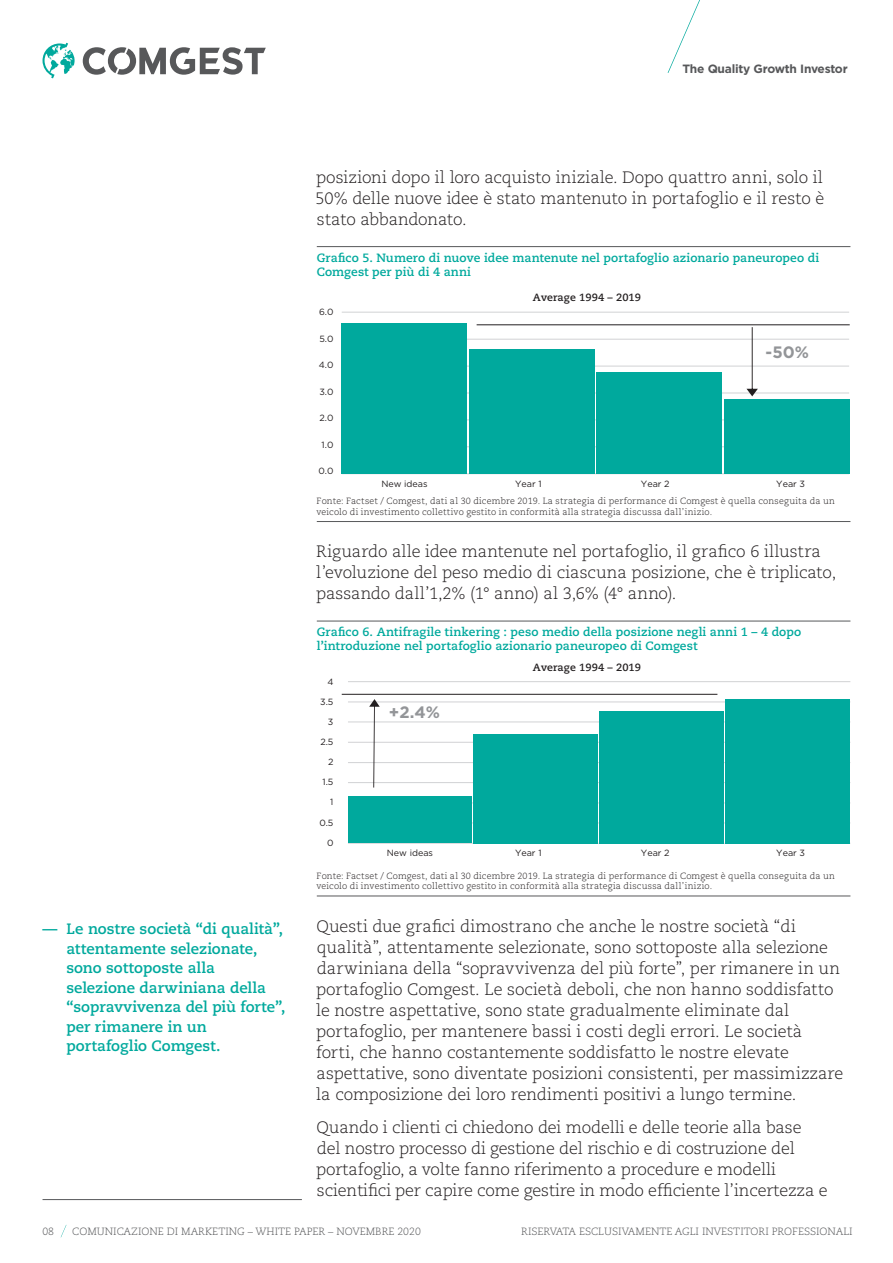
<style>
.page{position:relative;width:893px;height:1263px;background:#fff}
.page>*{position:absolute;margin:0;border:0;box-sizing:border-box;transform-origin:0 0}
.fließtext{font:300 16.5px/21px "Caecilia LT Pro 45";letter-spacing:-.01em;color:#231f20}
.t1{font:700 16.5px "Gotham";color:#939598}
.zitat_in_marginalspa{font:700 15px/19.5px "Caecilia LT Pro 75";color:#00a99d}
.Abbildung_Grafik_Übe{font:700 12px/14.2px "Caecilia LT Pro 75";letter-spacing:.01em;color:#00a99d}
.t2{font:700 12px "Gotham";letter-spacing:-.02em;color:#57585a}
.t3{font:300 10.5px "Caecilia LT Pro 45";color:#57585a}
.t4{font:700 10.5px "Caecilia LT Pro 75";letter-spacing:.01em;color:#231f20}
.Quelle{font:300 9px/10.5px "Caecilia LT Pro 45";letter-spacing:.02em;color:#231f20}
.t5{font:9px "Gotham";color:#231f20}
</style>
<div class="page">
<svg style="left:668px;top:0;width:32px;height:73px"></svg>
<svg style="left:61px;top:1225px;width:5px;height:12px"></svg>
<hr style="left:43px;top:1199px;width:259px;height:1px;background:#57585a">
<svg style="left:83px;top:47px;width:183px;height:28px"></svg>
<svg style="left:43px;top:43px;width:32px;height:35px"></svg>
<hr style="left:317px;top:246px;width:533px;height:1px;background:#57585a">
<hr style="left:317px;top:521px;width:533px;height:1px;background:#57585a">
<hr style="left:317px;top:621px;width:533px;height:1px;background:#57585a">
<hr style="left:317px;top:896px;width:533px;height:1px;background:#57585a">
<hr style="left:342px;top:446px;width:507px;height:1px;background:#d1d2d4">
<hr style="left:342px;top:420px;width:507px;height:1px;background:#d1d2d4">
<hr style="left:342px;top:393px;width:507px;height:1px;background:#d1d2d4">
<hr style="left:342px;top:366px;width:507px;height:1px;background:#d1d2d4">
<hr style="left:342px;top:339px;width:507px;height:1px;background:#d1d2d4">
<hr style="left:342px;top:312px;width:507px;height:1px;background:#d1d2d4">
<hr style="left:342px;top:473px;width:507px;height:1px;background:#d1d2d4">
<hr style="left:477px;top:324px;width:373px;height:1px;background:#231f20">
<svg style="left:746px;top:327px;width:12px;height:69px"></svg>
<div style="left:724px;top:399px;width:125px;height:75px;background:#00a99d"></div>
<div style="left:596px;top:372px;width:126px;height:102px;background:#00a99d"></div>
<div style="left:469px;top:350px;width:126px;height:124px;background:#00a99d"></div>
<div style="left:342px;top:323px;width:125px;height:151px;background:#00a99d"></div>
<hr style="left:348px;top:823px;width:502px;height:1px;background:#d1d2d4">
<hr style="left:348px;top:803px;width:502px;height:1px;background:#d1d2d4">
<hr style="left:348px;top:782px;width:502px;height:1px;background:#d1d2d4">
<hr style="left:348px;top:762px;width:502px;height:1px;background:#d1d2d4">
<hr style="left:348px;top:742px;width:502px;height:1px;background:#d1d2d4">
<hr style="left:348px;top:722px;width:502px;height:1px;background:#d1d2d4">
<hr style="left:348px;top:702px;width:502px;height:1px;background:#d1d2d4">
<hr style="left:348px;top:681px;width:502px;height:1px;background:#d1d2d4">
<hr style="left:348px;top:843px;width:502px;height:1px;background:#d1d2d4">
<hr style="left:342px;top:694px;width:375px;height:1px;background:#231f20">
<svg style="left:369px;top:699px;width:11px;height:88px"></svg>
<div style="left:725px;top:699px;width:125px;height:144px;background:#00a99d"></div>
<div style="left:600px;top:711px;width:124px;height:132px;background:#00a99d"></div>
<div style="left:474px;top:734px;width:124px;height:109px;background:#00a99d"></div>
<div style="left:348px;top:796px;width:124px;height:47px;background:#00a99d"></div>
<p class="t2" style="left:682px;top:61px;width:167px">The Quality Growth Investor</p>
<p class="fließtext" style="left:316px;top:166px;width:510px;text-align:justify">posizioni dopo il loro acquisto iniziale. Dopo quattro anni, solo il 50% delle nuove idee è stato mantenuto in portafoglio e il resto è stato abbandonato.</p>
<p class="Abbildung_Grafik_Übe" style="left:317px;top:250px;width:504px">Grafico 5. Numero di nuove idee mantenute nel portafoglio azionario paneuropeo di<br>Comgest per più di 4 anni</p>
<p class="t5" style="left:319px;top:306px;width:16px">6.0</p>
<p class="t5" style="left:319px;top:333px;width:16px">5.0</p>
<p class="t5" style="left:319px;top:359px;width:16px">4.0</p>
<p class="t5" style="left:319px;top:386px;width:16px">3.0</p>
<p class="t5" style="left:319px;top:412px;width:16px">2.0</p>
<p class="t5" style="left:322px;top:439px;width:13px">1.0</p>
<p class="t5" style="left:318px;top:465px;width:17px">0.0</p>
<p class="t4" style="left:533px;top:291px;width:110px">Average 1994 – 2019</p>
<p class="t1" style="left:766px;top:341px;width:45px">-50%</p>
<p class="t5" style="left:381px;top:478px;width:48px">New ideas</p>
<p class="t5" style="left:515px;top:478px;width:28px">Year 1</p>
<p class="t5" style="left:641px;top:478px;width:30px">Year 2</p>
<p class="t5" style="left:776px;top:478px;width:30px">Year 3</p>
<p class="Quelle" style="left:316px;top:496px;width:520px">Fonte: Factset / Comgest, dati al 30 dicembre 2019. La strategia di performance di Comgest è quella conseguita da un veicolo di investimento collettivo gestito in conformità alla strategia discussa dall’inizio.</p>
<p class="fließtext" style="left:316px;top:541px;width:522px">Riguardo alle idee mantenute nel portafoglio, il grafico 6 illustra l’evoluzione del peso medio di ciascuna posizione, che è triplicato, passando dall’1,2% (1° anno) al 3,6% (4° anno).</p>
<p class="Abbildung_Grafik_Übe" style="left:317px;top:624px;width:486px">Grafico 6. Antifragile tinkering : peso medio della posizione negli anni 1 – 4 dopo l’introduzione nel portafoglio azionario paneuropeo di Comgest</p>
<p class="zitat_in_marginalspa" style="left:66px;top:919px;width:221px;text-indent:-24px">— Le nostre società “di qualità”, attentamente selezionate, sono sottoposte alla selezione darwiniana della “sopravvivenza del più forte”, per rimanere in un portafoglio Comgest.</p>
<p class="t5" style="left:327px;top:676px;width:8px">4</p>
<p class="t5" style="left:320px;top:696px;width:15px">3.5</p>
<p class="t5" style="left:328px;top:716px;width:7px">3</p>
<p class="t5" style="left:320px;top:736px;width:15px">2.5</p>
<p class="t5" style="left:328px;top:756px;width:7px">2</p>
<p class="t5" style="left:323px;top:776px;width:12px">1.5</p>
<p class="t5" style="left:330px;top:796px;width:5px">1</p>
<p class="t5" style="left:319px;top:816px;width:16px">0.5</p>
<p class="t5" style="left:327px;top:837px;width:8px">0</p>
<p class="t1" style="left:389px;top:701px;width:53px">+2.4%</p>
<p class="t4" style="left:533px;top:660px;width:110px">Average 1994 – 2019</p>
<p class="t5" style="left:387px;top:847px;width:48px">New ideas</p>
<p class="t5" style="left:515px;top:847px;width:28px">Year 1</p>
<p class="t5" style="left:641px;top:847px;width:30px">Year 2</p>
<p class="t5" style="left:776px;top:847px;width:30px">Year 3</p>
<p class="Quelle" style="left:316px;top:870px;width:520px">Fonte: Factset / Comgest, dati al 30 dicembre 2019. La strategia di performance di Comgest è quella conseguita da un veicolo di investimento collettivo gestito in conformità alla strategia discussa dall’inizio.</p>
<p class="fließtext" style="left:316px;top:915px;width:529px">Questi due grafici dimostrano che anche le nostre società “di qualità”, attentamente selezionate, sono sottoposte alla selezione darwiniana della “sopravvivenza del più forte”, per rimanere in un portafoglio Comgest. Le società deboli, che non hanno soddisfatto le nostre aspettative, sono state gradualmente eliminate dal portafoglio, per mantenere bassi i costi degli errori. Le società forti, che hanno costantemente soddisfatto le nostre elevate aspettative, sono diventate posizioni consistenti, per massimizzare la composizione dei loro rendimenti positivi a lungo termine.</p>
<p class="fließtext" style="left:316px;top:1116px;width:513px">Quando i clienti ci chiedono dei modelli e delle teorie alla base del nostro processo di gestione del rischio e di costruzione del portafoglio, a volte fanno riferimento a procedure e modelli scientifici per capire come gestire in modo efficiente l’incertezza e</p>
<p class="t3" style="left:43px;top:1224px;width:13px">08</p>
<p class="t3" style="left:72px;top:1224px;width:350px">COMUNICAZIONE DI MARKETING – WHITE PAPER – NOVEMBRE 2020</p>
<p class="t3" style="left:521px;top:1224px;width:333px">RISERVATA ESCLUSIVAMENTE AGLI INVESTITORI PROFESSIONALI</p>
</div>
